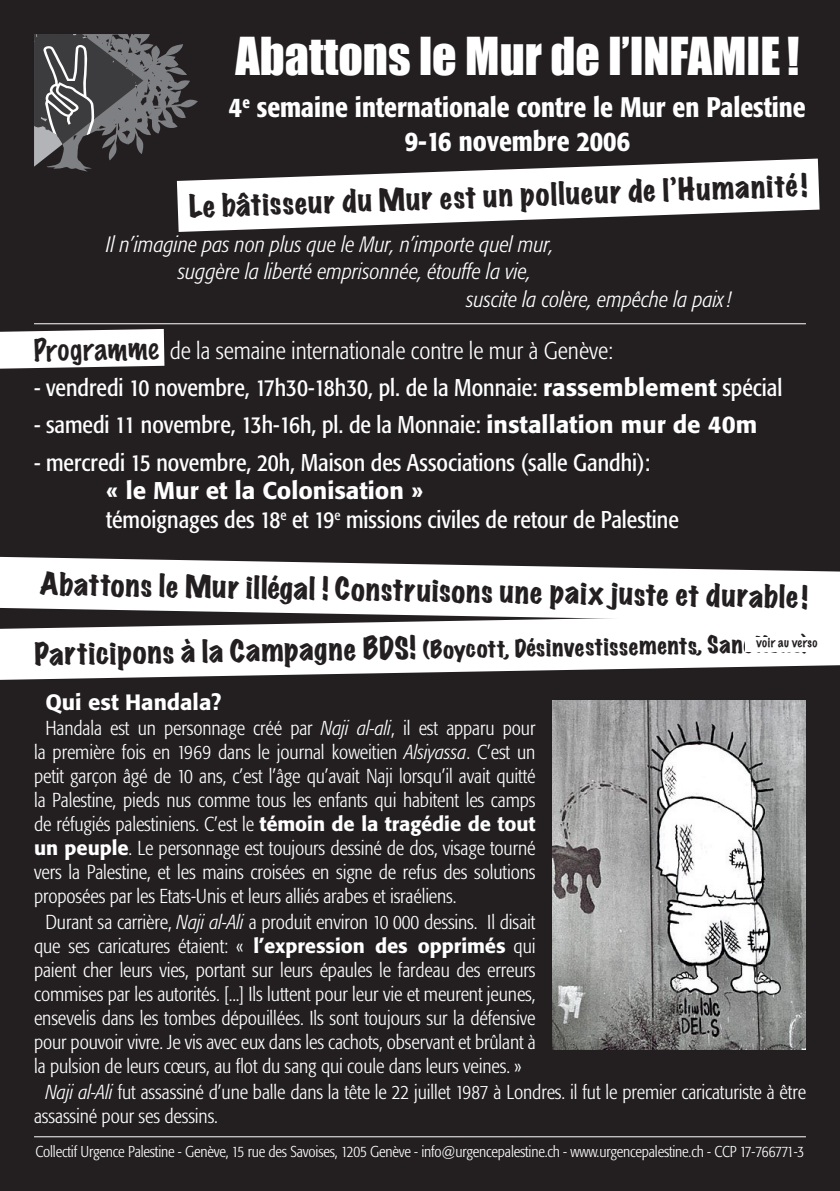
<style>
.page{position:relative;width:840px;height:1191px;background:#fff}
.page>*{position:absolute;margin:0;border:0;box-sizing:border-box;transform-origin:0 0}
.t1{font:48px "Impact";color:#fff}
.t2{font:expanded 28px "Marker Felt";color:#231f20}
.t3{font:500 condensed 28px/33.6px "Formata";color:#fff;text-align:center}
.t4{font:100 28px "Marker Felt";color:#231f20}
.t5{font:condensed 24px/28.8px "Formata";color:#fff}
.t6{font:300 condensed 24px "Formata";color:#fff}
.t7{font:italic 300 condensed 22px "Formata";color:#fff}
.t8{font:expanded 22px "Marker Felt";color:#231f20}
.t9{font:500 22px "Formata";color:#fff}
.t10{font:300 condensed 20px "Formata";letter-spacing:-.005em;color:#fff}
.t11{font:300 condensed 15.6px "Formata";letter-spacing:-.01em;color:#fff}
.t12{font:100 12px "Marker Felt";letter-spacing:.045em;color:#231f20}
.s1{font-weight:500;font-stretch:normal}
.s2{font-size:28px}
.s3{font-style:italic}
</style>
<div class="page">
<div style="left:0;top:0;width:839px;height:1191px;background:#231f20"></div>
<svg style="left:34px;top:34px;width:164px;height:138px"></svg>
<hr style="left:34px;top:1136px;width:771px;height:1px;background:#fff">
<hr style="left:34px;top:323px;width:771px;height:1px;background:#fff">
<svg style="left:177px;top:159px;width:642px;height:73px;fill:#fff"></svg>
<svg style="left:0;top:557px;width:839px;height:56px;background:#dfdede"></svg>
<svg style="left:0;top:613px;width:839px;height:67px;fill:#fff"></svg>
<img style="left:552px;top:700px;width:253px;height:349px">
<div style="left:744px;top:638px;width:95px;height:14px;background:#fff"></div>
<svg style="left:0;top:329px;width:164px;height:40px;background:#ededed"></svg>
<h1 class="t1" style="left:235px;top:26px;width:565px">Abattons le Mur de l’INFAMIE !</h1>
<h2 class="t3" style="left:229px;top:90px;width:578px">4<sup>e</sup> semaine internationale contre le Mur en Palestine<br>9-16 novembre 2006</h2>
<h2 class="t2" style="left:188px;top:192px;width:619px;rotate:-2deg">Le bâtisseur du Mur est un pollueur de l’Humanité !</h2>
<p class="t7" style="left:106px;top:232px;width:449px">Il n’imagine pas non plus que le Mur, n’importe quel mur,</p>
<p class="t7" style="left:178px;top:259px;width:354px">suggère la liberté emprisonnée, étouffe la vie,</p>
<p class="t7" style="left:466px;top:287px;width:266px">suscite la colère, empêche la paix !</p>
<h2 class="t4" style="left:33px;top:336px;width:126px;rotate:-1deg">Programme</h2>
<p class="t6" style="left:34px;top:336px;width:580px"><span class="s1">Programme</span> de la semaine internationale contre le mur à Genève:</p>
<p class="t5" style="left:34px;top:373px;width:749px">- vendredi 10 novembre, 17h30-18h30, pl. de la Monnaie: <span class="s1">rassemblement</span> spécial</p>
<p class="t5" style="left:34px;top:410px;width:724px">- samedi 11 novembre, 13h-16h, pl. de la Monnaie: <span class="s1">installation mur de 40m</span></p>
<p class="t5" style="left:34px;top:448px;width:617px">- mercredi 15 novembre, 20h, Maison des Associations (salle Gandhi):</p>
<p class="t5" style="left:106px;top:477px;width:574px"><span class="s1">« le Mur et la Colonisation »<br></span>témoignages des 18<sup>e</sup> et 19<sup>e</sup> missions civiles de retour de Palestine</p>
<h2 class="t2" style="left:40px;top:569px;width:769px;rotate:1deg">Abattons le Mur illégal ! Construisons une paix juste et durable !</h2>
<p class="t8" style="left:35px;top:645px;width:774px;rotate:-1deg"><span class="s2">Participons à la Campagne BDS!</span> (Boycott, Désinvestissements, Sanctions)</p>
<p class="t12" style="left:756px;top:637px;width:62px">voir au verso</p>
<p class="t9" style="left:45px;top:688px;width:177px">Qui est Handala?</p>
<p class="t10" style="left:45px;top:716px;width:491px">Handala est un personnage créé par <span class="s3">Naji al-ali</span>, il est apparu pour</p>
<p class="t10" style="left:34px;top:740px;width:502px">la première fois en 1969 dans le journal koweitien <span class="s3">Alsiyassa</span>. C’est un</p>
<p class="t10" style="left:34px;top:764px;width:502px">petit garçon âgé de 10 ans, c’est l’âge qu’avait Naji lorsqu’il avait quitté</p>
<p class="t10" style="left:34px;top:788px;width:502px">la Palestine, pieds nus comme tous les enfants qui habitent les camps</p>
<p class="t10" style="left:34px;top:812px;width:502px">de réfugiés palestiniens. C’est le <span class="s1">témoin de la tragédie de tout</span></p>
<p class="t10" style="left:34px;top:836px;width:502px"><span class="s1">un peuple</span>. Le personnage est toujours dessiné de dos, visage tourné</p>
<p class="t10" style="left:34px;top:860px;width:502px">vers la Palestine, et les mains croisées en signe de refus des solutions</p>
<p class="t10" style="left:34px;top:884px;width:424px">proposées par les Etats-Unis et leurs alliés arabes et israéliens.</p>
<p class="t10" style="left:45px;top:910px;width:491px">Durant sa carrière, <span class="s3">Naji al-Ali</span> a produit environ 10 000 dessins. Il disait</p>
<p class="t10" style="left:34px;top:934px;width:502px">que ses caricatures étaient: « <span class="s1">l’expression des opprimés</span> qui</p>
<p class="t10" style="left:34px;top:958px;width:502px">paient cher leurs vies, portant sur leurs épaules le fardeau des erreurs</p>
<p class="t10" style="left:34px;top:982px;width:502px">commises par les autorités. [...] Ils luttent pour leur vie et meurent jeunes,</p>
<p class="t10" style="left:34px;top:1006px;width:502px">ensevelis dans les tombes dépouillées. Ils sont toujours sur la défensive</p>
<p class="t10" style="left:34px;top:1030px;width:503px">pour pouvoir vivre. Je vis avec eux dans les cachots, observant et brûlant à</p>
<p class="t10" style="left:34px;top:1054px;width:489px">la pulsion de leurs cœurs, au flot du sang qui coule dans leurs veines. »</p>
<p class="t10" style="left:45px;top:1080px;width:761px"><span class="s3">Naji al-Ali</span> fut assassiné d’une balle dans la tête le 22 juillet 1987 à Londres. il fut le premier caricaturiste à être</p>
<p class="t10" style="left:34px;top:1104px;width:185px">assassiné pour ses dessins.</p>
<p class="t11" style="left:36px;top:1142px;width:769px">Collectif Urgence Palestine - Genève, 15 rue des Savoises, 1205 Genève - info@urgencepalestine.ch - www.urgencepalestine.ch - CCP 17-766771-3</p>
</div>
